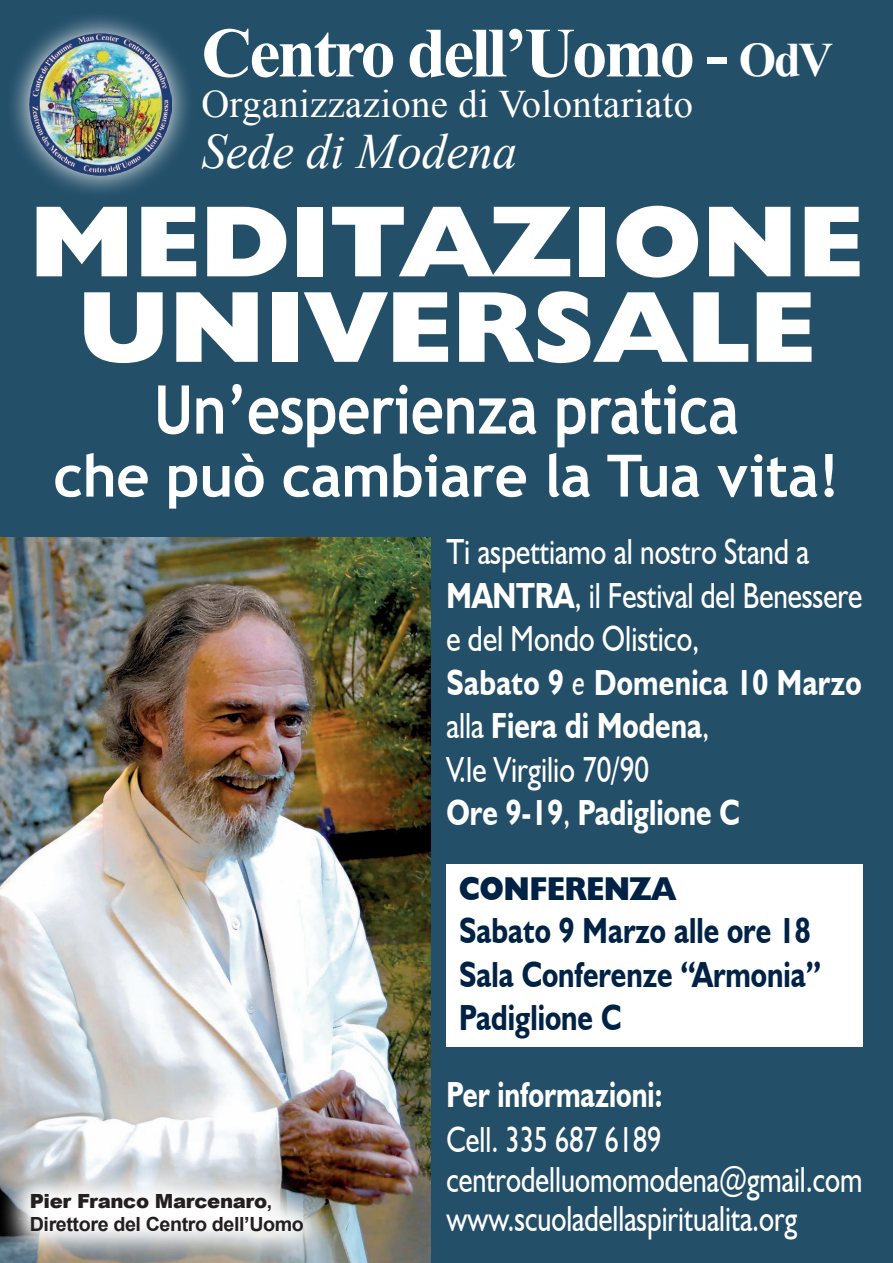
<style>
.page{position:relative;width:893px;height:1263px;background:#234f69}
.page>*{position:absolute;margin:0;border:0;box-sizing:border-box;transform-origin:0 0}
.t1{font:800 101.7px/85.5px "Humanist 521 BT";letter-spacing:.01em;color:#fff;text-align:center;scale:1.06 1}
.t2{font:700 70.5px "Times New Roman";letter-spacing:-.045em;color:#fff}
.t3{font:700 67.2px "Trebuchet MS";letter-spacing:-.01em;color:#fff;scale:.86 1}
.t4{font:700 58.5px "Trebuchet MS";letter-spacing:-.01em;color:#fff}
.t5{font:italic 49.5px "Times New Roman";color:#fff}
.t6{font:39px "Times New Roman";letter-spacing:.01em;color:#fff}
.t7{font:36.3px/43.5px "Humanist 521 BT";color:#fff;scale:.8 1}
.t8{font:36.3px/39.6px "Humanist 521 BT";color:#fff;scale:.77 1}
.t9{font:700 36.3px/43.5px "Humanist 521 BT";color:#002245;scale:.8 1}
.t10{font:700 36.3px "Humanist 521 BT";color:#fff;scale:.77 1}
.t11{font:800 33px "Humanist 521 BT";color:#002245;scale:.89 1}
.t12{font:700 19.5px/23.4px "Arial";letter-spacing:-.02em;color:#231f20}
.s1{font-size:67.5px}
.s2{font-size:48px}
.s3{font-weight:700}
.s4{font-style:italic}
.s5{font-weight:900}
</style>
<div class="page">
<svg style="left:12px;top:17px;width:177px;height:176px"></svg>
<img style="left:28px;top:33px;width:144px;height:143px">
<img style="left:0;top:538px;width:431px;height:725px">
<div style="left:446px;top:864px;width:417px;height:183px;background:#fff"></div>
<div style="left:0;top:1158px;width:337px;height:105px;background:#fff;opacity:.75"></div>
<svg style="left:0;top:1162px;width:333px;height:101px;background:#c2c3c3"></svg>
<h2 class="t2" style="left:201px;top:4px;width:633px">Centro dell’Uomo <span class="s1">-</span> <span class="s2">OdV</span></h2>
<p class="t6" style="left:201px;top:78px;width:493px">Organizzazione di Volontariato</p>
<h3 class="t5" style="left:201px;top:117px;width:317px">Sede di Modena</h3>
<h1 class="t1" style="left:30px;top:197px;width:787px">MEDITAZIONE<br>UNIVERSALE</h1>
<h3 class="t3" style="left:154px;top:368px;width:682px">Un’esperienza pratica</h3>
<h3 class="t4" style="left:53px;top:439px;width:788px">che può cambiare la Tua vita!</h3>
<p class="t7" style="left:446px;top:529px;width:521px">Ti aspettiamo al nostro Stand a<br><span class="s3">MANTRA</span>, il Festival del Benessere e del Mondo Olistico,<br><span class="s3">Sabato 9</span> <span class="s4">e</span> <span class="s3">Domenica 10 Marzo </span>alla <span class="s3">Fiera di Modena</span>,<br>V.le Virgilio 70/90<br><span class="s3">Ore 9-19</span>, <span class="s3">Padiglione C</span></p>
<p class="t12" style="left:30px;top:1190px;width:276px"><span class="s5">Pier Franco Marcenaro</span>,<br>Direttore del Centro dell’Uomo</p>
<p class="t11" style="left:459px;top:868px;width:245px">CONFERENZA</p>
<p class="t9" style="left:459px;top:908px;width:454px">Sabato 9 Marzo alle ore 18<br>Sala Conferenze “Armonia”<br>Padiglione C</p>
<p class="t10" style="left:446px;top:1072px;width:282px">Per informazioni:</p>
<p class="t8" style="left:446px;top:1119px;width:542px">Cell. 335 687 6189 centrodelluomomodena@gmail.com www.scuoladellaspiritualita.org</p>
</div>
